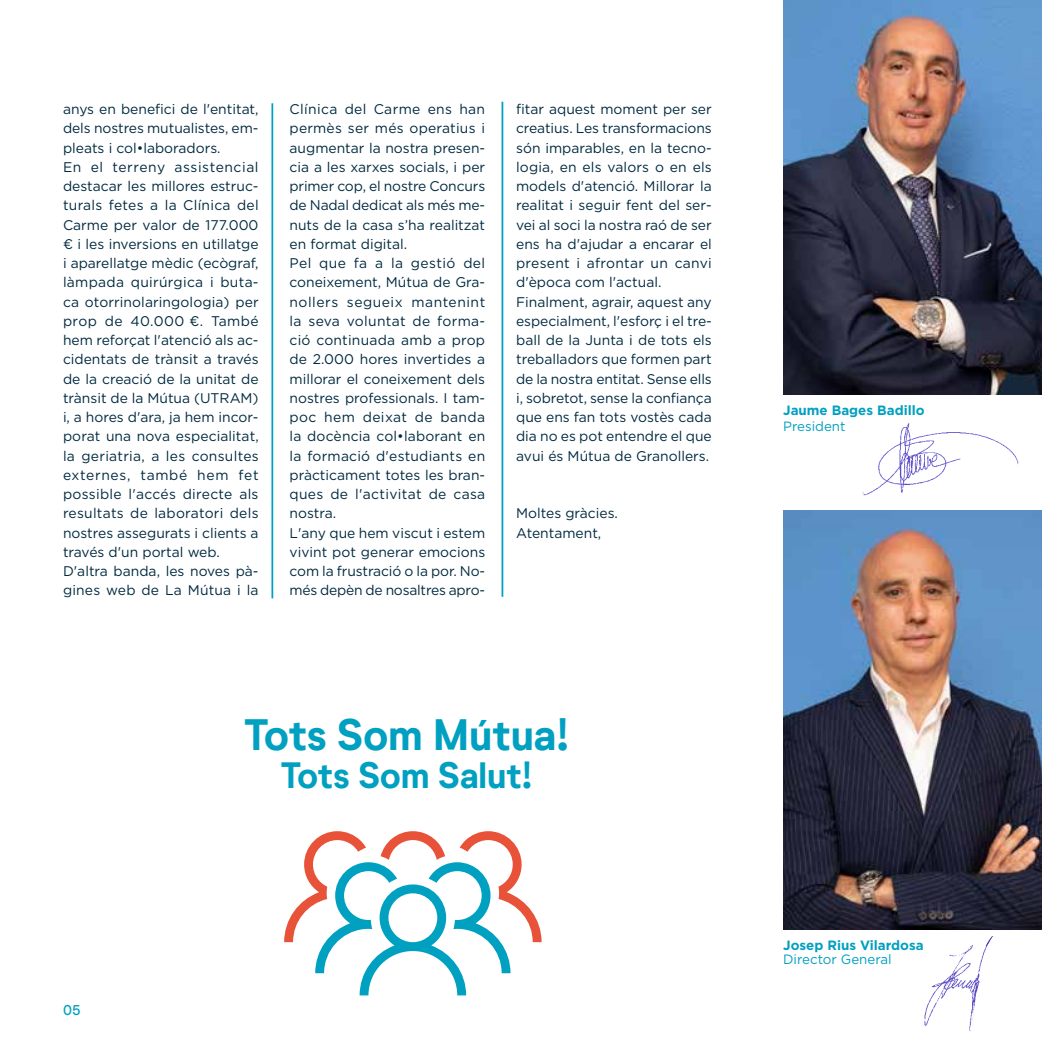
<style>
.page{position:relative;width:1042px;height:1042px;background:#fff}
.page>*{position:absolute;margin:0;border:0;box-sizing:border-box;transform-origin:0 0}
.t1{font:700 43.57px "Neutrif Studio";letter-spacing:-.01em;color:#00a0c1}
.t2{font:700 36.23px "Neutrif Studio";letter-spacing:-.01em;color:#00a0c1}
.t3{font:14px/19.2px "Gotham";color:#002a40}
.t4{font:14px "Neutrif Studio";color:#00a0c1}
.t5{font:700 13.47px "Gotham";color:#00a0c1}
.t6{font:13.47px "Gotham";color:#00a0c1}
</style>
<div class="page">
<img style="left:924px;top:945px;width:63px;height:86px">
<svg style="left:984px;top:937px;width:8px;height:9px"></svg>
<img style="left:862px;top:423px;width:156px;height:73px">
<img style="left:783px;top:0;width:259px;height:395px">
<img style="left:783px;top:510px;width:259px;height:420px">
<hr style="left:271px;top:103px;width:2px;height:495px;background:#00a0c1">
<hr style="left:501px;top:102px;width:2px;height:495px;background:#00a0c1">
<svg style="left:284px;top:831px;width:257px;height:164px"></svg>
<p class="t3" style="left:63px;top:99px;width:197px">anys en benefici de l'entitat, dels nostres mutualistes, em&shy;pleats i col•laboradors.<br>En el terreny assistencial destacar les millores estruc&shy;turals fetes a la Clínica del<br>Carme per valor de 177.000 € i les inversions en utillatge i aparellatge mèdic (ecògraf, làmpada quirúrgica i buta&shy;ca otorrinolaringologia) per prop de 40.000 €. També hem reforçat l'atenció als ac&shy;cidentats de trànsit a través de la creació de la unitat de trànsit de la Mútua (UTRAM) i, a hores d'ara, ja hem incor&shy;porat una nova especialitat, la geriatria, a les consultes externes, també hem fet possible l'accés directe als resultats de laboratori dels nostres assegurats i clients a través d'un portal web.<br>D'altra banda, les noves pà&shy;gines web de La Mútua i la</p>
<p class="t3" style="left:290px;top:99px;width:197px">Clínica del Carme ens han permès ser més operatius i augmentar la nostra presen&shy;cia a les xarxes socials, i per primer cop, el nostre Concurs de Nadal dedicat als més me&shy;nuts de la casa s’ha realitzat en format digital.<br>Pel que fa a la gestió del coneixement, Mútua de Gra&shy;nollers segueix mantenint la seva voluntat de forma&shy;ció continuada amb a prop de 2.000 hores invertides a millorar el coneixement dels nostres professionals. I tam&shy;poc hem deixat de banda la docència col•laborant en la formació d'estudiants en pràcticament totes les bran&shy;ques de l'activitat de casa nostra.<br>L'any que hem viscut i estem vivint pot generar emocions com la frustració o la por. No&shy;més depèn de nosaltres apro-</p>
<p class="t3" style="left:516px;top:99px;width:197px">fitar aquest moment per ser creatius. Les transformacions són imparables, en la tecno&shy;logia, en els valors o en els models d'atenció. Millorar la realitat i seguir fent del ser&shy;vei al soci la nostra raó de ser ens ha d'ajudar a encarar el present i afrontar un canvi d'època com l'actual.<br>Finalment, agrair, aquest any especialment, l'esforç i el tre&shy;ball de la Junta i de tots els treballadors que formen part de la nostra entitat. Sense ells i, sobretot, sense la confiança que ens fan tots vostès cada dia no es pot entendre el que avui és Mútua de Granollers.</p>
<p class="t3" style="left:516px;top:503px;width:103px">Moltes gràcies.<br>Atentament,</p>
<p class="t4" style="left:63px;top:1002px;width:19px">05</p>
<h1 class="t1" style="left:244px;top:707px;width:326px">Tots Som Mútua!</h1>
<h2 class="t2" style="left:281px;top:753px;width:253px">Tots Som Salut!</h2>
<p class="t5" style="left:783px;top:401px;width:143px">Jaume Bages Badillo</p>
<p class="t6" style="left:783px;top:417px;width:64px">President</p>
<p class="t5" style="left:783px;top:936px;width:142px">Josep Rius Vilardosa</p>
<p class="t6" style="left:783px;top:951px;width:110px">Director General</p>
</div>
